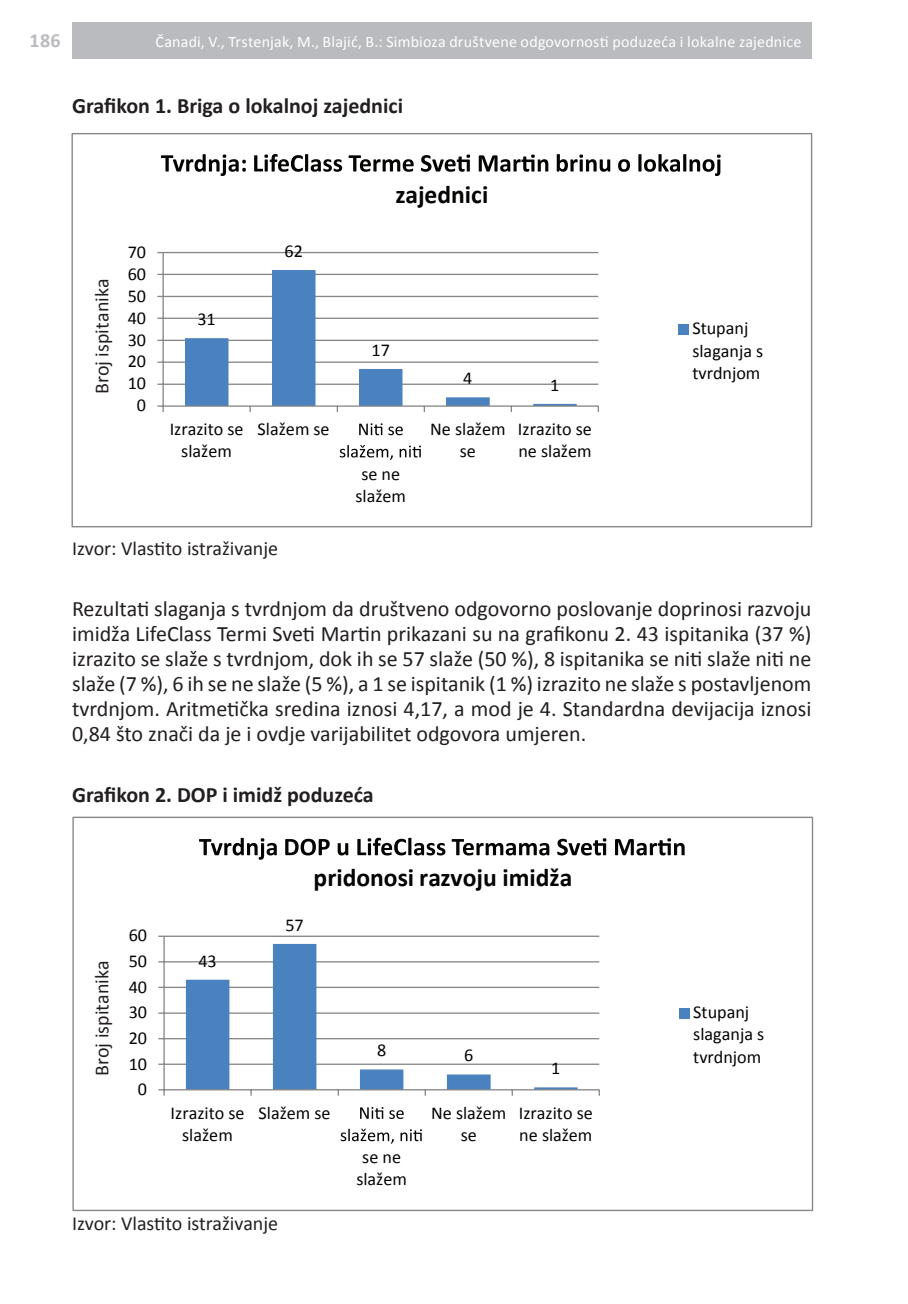
<style>
.page{position:relative;width:908px;height:1304px;background:#fff}
.page>*{position:absolute;margin:0;border:0;box-sizing:border-box;transform-origin:0 0}
.t1{font:700 25.6px "Calibri";color:#040503}
.t2{font:22px/25px "Calibri";color:#231f20;text-align:justify}
.t3{font:700 22px "Calibri";color:#231f20}
.header_lijevi{font:20px "Calibri";color:#231f20}
.t4{font:700 20px "Calibri";color:#babbbe}
.t5{font:18.2px/22.2px "Calibri";color:#040503;text-align:center}
.header_desni{font:16px "Calibri";letter-spacing:.01em;color:#fff}
</style>
<div class="page">
<div style="left:72px;top:22px;width:739px;height:37px;background:#babbbe"></div>
<hr style="left:163px;top:384px;width:435px;height:1px;background:#868687">
<hr style="left:163px;top:362px;width:435px;height:1px;background:#868687">
<hr style="left:163px;top:340px;width:435px;height:1px;background:#868687">
<hr style="left:163px;top:318px;width:435px;height:1px;background:#868687">
<hr style="left:163px;top:296px;width:435px;height:1px;background:#868687">
<hr style="left:163px;top:274px;width:435px;height:1px;background:#868687">
<hr style="left:163px;top:252px;width:435px;height:1px;background:#868687">
<svg style="left:185px;top:270px;width:391px;height:135px"></svg>
<hr style="left:162px;top:253px;width:2px;height:153px;background:#868687">
<hr style="left:163px;top:405px;width:435px;height:2px;background:#868687">
<svg style="left:157px;top:405px;width:7px;height:7px"></svg>
<svg style="left:359px;top:423px;width:23px;height:12px"></svg>
<svg style="left:388px;top:426px;width:14px;height:9px"></svg>
<svg style="left:339px;top:445px;width:53px;height:15px"></svg>
<svg style="left:399px;top:446px;width:22px;height:11px"></svg>
<svg style="left:161px;top:154px;width:85px;height:22px"></svg>
<svg style="left:254px;top:154px;width:88px;height:18px"></svg>
<svg style="left:348px;top:155px;width:65px;height:17px"></svg>
<svg style="left:421px;top:155px;width:49px;height:17px"></svg>
<svg style="left:478px;top:155px;width:70px;height:17px"></svg>
<svg style="left:556px;top:154px;width:54px;height:18px"></svg>
<svg style="left:618px;top:159px;width:11px;height:13px"></svg>
<svg style="left:638px;top:154px;width:82px;height:22px"></svg>
<div style="left:677px;top:324px;width:11px;height:10px;background:#4a81bf"></div>
<hr style="left:164px;top:1064px;width:435px;height:1px;background:#868687">
<hr style="left:164px;top:1038px;width:435px;height:1px;background:#868687">
<hr style="left:164px;top:1012px;width:435px;height:2px;background:#868687">
<hr style="left:164px;top:987px;width:435px;height:1px;background:#868687">
<hr style="left:164px;top:961px;width:435px;height:1px;background:#868687">
<hr style="left:164px;top:936px;width:435px;height:1px;background:#868687">
<svg style="left:186px;top:944px;width:391px;height:145px"></svg>
<hr style="left:163px;top:936px;width:2px;height:154px;background:#868687">
<hr style="left:164px;top:1089px;width:435px;height:1px;background:#868687">
<svg style="left:158px;top:1089px;width:7px;height:7px"></svg>
<svg style="left:337px;top:1090px;width:2px;height:6px"></svg>
<svg style="left:424px;top:1090px;width:2px;height:6px"></svg>
<svg style="left:360px;top:1107px;width:23px;height:12px"></svg>
<svg style="left:389px;top:1110px;width:14px;height:9px"></svg>
<svg style="left:340px;top:1129px;width:53px;height:15px"></svg>
<svg style="left:400px;top:1129px;width:21px;height:12px"></svg>
<svg style="left:199px;top:838px;width:78px;height:22px"></svg>
<svg style="left:285px;top:839px;width:44px;height:16px"></svg>
<svg style="left:337px;top:843px;width:11px;height:12px"></svg>
<svg style="left:357px;top:838px;width:88px;height:17px"></svg>
<svg style="left:451px;top:839px;width:98px;height:16px"></svg>
<svg style="left:557px;top:838px;width:49px;height:17px"></svg>
<svg style="left:615px;top:838px;width:69px;height:17px"></svg>
<div style="left:678px;top:1008px;width:10px;height:10px;background:#4a81bf"></div>
<p class="t4" style="left:30px;top:28px;width:33px">186</p>
<p class="header_desni" style="left:155px;top:31px;width:647px">Čanadi, V., Trstenjak, M., Blajić, B.: Simbioza društvene odgovornosti poduzeća i lokalne zajednice</p>
<p class="t3" style="left:72px;top:92px;width:332px">Grafikon 1. Briga o lokalnoj zajednici</p>
<p class="header_lijevi" style="left:90px;top:394px;width:117px;rotate:-90deg">Broj ispitanika</p>
<p class="t5" style="left:128px;top:240px;width:20px">70</p>
<p class="t5" style="left:128px;top:262px;width:20px">60</p>
<p class="t5" style="left:128px;top:284px;width:20px">50</p>
<p class="t5" style="left:128px;top:306px;width:20px">40</p>
<p class="t5" style="left:128px;top:328px;width:20px">30</p>
<p class="t5" style="left:128px;top:349px;width:20px">20</p>
<p class="t5" style="left:128px;top:371px;width:20px">10</p>
<p class="t5" style="left:137px;top:393px;width:11px">0</p>
<p class="t5" style="left:197px;top:307px;width:20px">31</p>
<p class="t5" style="left:284px;top:239px;width:20px">62</p>
<p class="t5" style="left:170px;top:417px;width:75px">Izrazito se slažem</p>
<p class="t5" style="left:257px;top:417px;width:73px">Slažem se</p>
<p class="header_lijevi" style="left:72px;top:536px;width:207px">Izvor: Vlastito istraživanje</p>
<p class="t1" style="left:395px;top:178px;width:94px">zajednici</p>
<p class="t5" style="left:371px;top:338px;width:20px">17</p>
<p class="t5" style="left:355px;top:462px;width:52px">se ne slažem</p>
<p class="t5" style="left:463px;top:366px;width:11px">4</p>
<p class="t5" style="left:550px;top:373px;width:11px">1</p>
<p class="t5" style="left:430px;top:417px;width:77px">Ne slažem se</p>
<p class="t5" style="left:517px;top:417px;width:75px;text-align:left">Izrazito se ne slažem</p>
<p class="t5" style="left:692px;top:316px;width:72px;text-align:left">Stupanj slaganja s tvrdnjom</p>
<p class="t2" style="left:72px;top:595px;width:740px">Rezultati slaganja s tvrdnjom da društveno odgovorno poslovanje doprinosi razvoju imidža LifeClass Termi Sveti Martin prikazani su na grafikonu 2. 43 ispitanika (37 %) izrazito se slaže s tvrdnjom, dok ih se 57 slaže (50 %), 8 ispitanika se niti slaže niti ne slaže (7 %), 6 ih se ne slaže (5 %), a 1 se ispitanik (1 %) izrazito ne slaže s postavljenom tvrdnjom. Aritmetička sredina iznosi 4,17, a mod je 4. Standardna devijacija iznosi 0,84 što znači da je i ovdje varijabilitet odgovora umjeren.</p>
<p class="t3" style="left:72px;top:781px;width:303px">Grafikon 2. DOP i imidž poduzeća</p>
<p class="t5" style="left:129px;top:923px;width:20px">60</p>
<p class="header_lijevi" style="left:90px;top:1071px;width:117px;rotate:-90deg">Broj ispitanika</p>
<p class="t5" style="left:198px;top:949px;width:20px">43</p>
<p class="t5" style="left:129px;top:949px;width:20px">50</p>
<p class="header_lijevi" style="left:90px;top:1076px;width:117px;rotate:-90deg">Broj ispitanika</p>
<p class="t5" style="left:129px;top:975px;width:20px">40</p>
<p class="t5" style="left:129px;top:1000px;width:20px">30</p>
<p class="t5" style="left:129px;top:1026px;width:20px">20</p>
<p class="t5" style="left:129px;top:1051px;width:20px">10</p>
<p class="t5" style="left:138px;top:1077px;width:11px">0</p>
<p class="t5" style="left:285px;top:913px;width:20px">57</p>
<p class="t1" style="left:313px;top:862px;width:260px">pridonosi razvoju imidža</p>
<p class="t5" style="left:377px;top:1038px;width:11px">8</p>
<p class="t5" style="left:464px;top:1043px;width:11px">6</p>
<p class="t5" style="left:551px;top:1056px;width:11px">1</p>
<p class="t5" style="left:170px;top:1101px;width:75px">Izrazito se slažem</p>
<p class="t5" style="left:258px;top:1101px;width:73px">Slažem se</p>
<p class="header_lijevi" style="left:72px;top:1211px;width:207px">Izvor: Vlastito istraživanje</p>
<p class="t5" style="left:356px;top:1145px;width:52px">se ne slažem</p>
<p class="t5" style="left:431px;top:1101px;width:77px">Ne slažem se</p>
<p class="t5" style="left:518px;top:1101px;width:75px;text-align:left">Izrazito se ne slažem</p>
<p class="t5" style="left:693px;top:1000px;width:72px;text-align:left">Stupanj slaganja s tvrdnjom</p>
</div>
